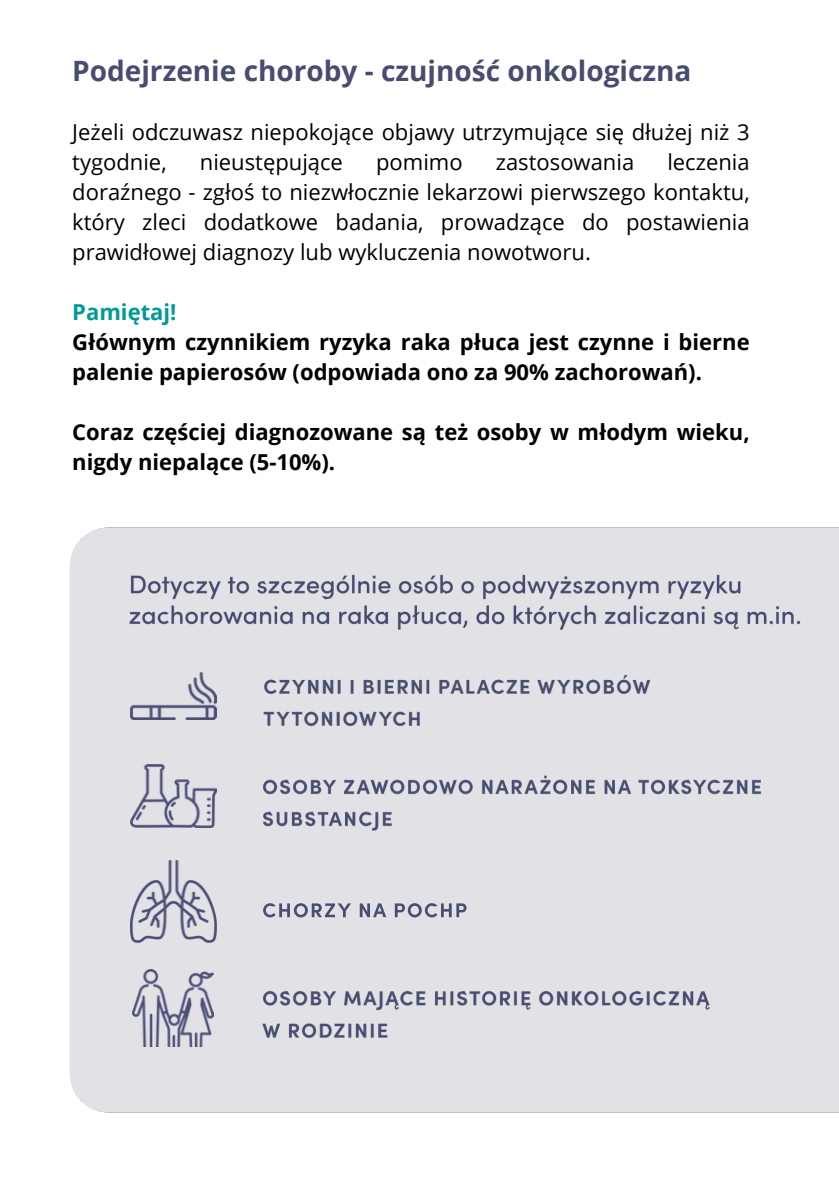
<style>
.page{position:relative;width:839px;height:1191px;background:#fff}
.page>*{position:absolute;margin:0;border:0;box-sizing:border-box;transform-origin:0 0}
.t1{font:700 28px "Open Sans";color:#464d71}
.t2{font:22px/30px "Open Sans";color:#000}
.t3{font:700 22px/30px "Open Sans";color:#000}
.s1{color:#009a97}
</style>
<div class="page">
<div style="left:69px;top:527px;width:769px;height:586px;background:#e1e1e6"></div>
<img style="left:251px;top:665px;width:411px;height:71px">
<img style="left:253px;top:765px;width:517px;height:75px">
<svg style="left:263px;top:903px;width:203px;height:14px"></svg>
<img style="left:131px;top:673px;width:85px;height:46px">
<img style="left:131px;top:764px;width:85px;height:63px">
<img style="left:131px;top:860px;width:85px;height:83px">
<img style="left:132px;top:970px;width:81px;height:76px">
<img style="left:252px;top:982px;width:467px;height:66px">
<h1 class="t1" style="left:72px;top:51px;width:620px">Podejrzenie choroby - czujność onkologiczna</h1>
<p class="t2" style="left:72px;top:116px;width:679px">Jeżeli odczuwasz niepokojące objawy utrzymujące się dłużej niż 3 tygodnie,</p>
<p class="t2" style="left:72px;top:146px;width:679px;text-align:justify;text-indent:595px">leczenia doraźnego - zgłoś to niezwłocznie lekarzowi pierwszego kontaktu, który zleci dodatkowe badania, prowadzące do postawienia prawidłowej diagnozy lub wykluczenia nowotworu.</p>
<h2 class="t3" style="left:72px;top:296px;width:679px"><span class="s1">Pamiętaj!<br></span>Głównym czynnikiem ryzyka raka płuca jest czynne i bierne palenie papierosów (odpowiada ono za 90% zachorowań).</h2>
<h2 class="t3" style="left:72px;top:416px;width:679px">Coraz częściej diagnozowane są też osoby w młodym wieku, nigdy niepalące (5-10%).</h2>
<p class="t2" style="left:200px;top:146px;width:145px">nieustępujące</p>
<p class="t2" style="left:376px;top:146px;width:88px">pomimo</p>
<p class="t2" style="left:495px;top:146px;width:140px">zastosowania</p>
</div>
